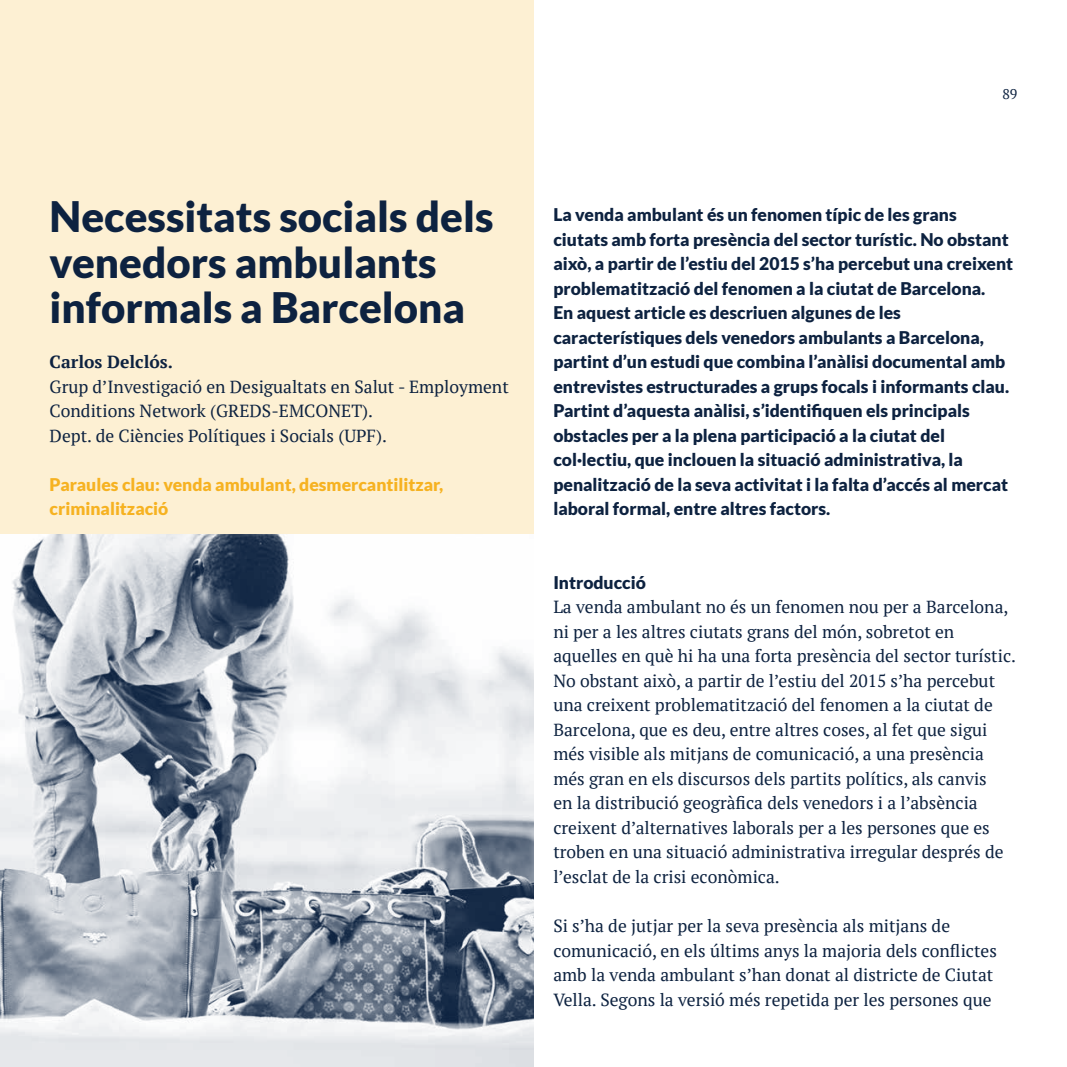
<style>
.page{position:relative;width:1067px;height:1067px;background:#fff}
.page>*{position:absolute;margin:0;border:0;box-sizing:border-box;transform-origin:0 0}
.t1{font:900 42px/45.5px "Lato";color:#0d2240}
.t2{font:17.5px/24.5px "PT Serif";color:#0d2240}
.t3{font:900 17.5px/24.5px "Lato";color:#0d2240}
.t4{font:900 17.5px/24.5px "Lato";color:#f6b221}
.t5{font:700 17.5px "PT Serif";color:#0d2240}
.t6{font:14px "PT Serif";color:#0d2240}
</style>
<div class="page">
<div style="left:0;top:0;width:533px;height:533px;background:#fdf0d3"></div>
<img style="left:0;top:534px;width:533px;height:533px">
<h1 class="t1" style="left:50px;top:193px;width:445px">Necessitats socials dels venedors ambulants informals a Barcelona</h1>
<p class="t5" style="left:50px;top:350px;width:125px">Carlos Delclós.</p>
<p class="t2" style="left:50px;top:374px;width:461px">Grup d’Investigació en Desigualtats en Salut - Employment<br>Conditions Network (GREDS-EMCONET).<br>Dept. de Ciències Polítiques i Socials (UPF).</p>
<p class="t4" style="left:50px;top:472px;width:395px">Paraules clau: venda ambulant, desmercantilitzar, criminalització</p>
<p class="t6" style="left:1002px;top:85px;width:16px">89</p>
<p class="t3" style="left:553px;top:202px;width:461px">La venda ambulant és un fenomen típic de les grans ciutats amb forta presència del sector turístic. No obstant això, a partir de l’estiu del 2015 s’ha percebut una creixent problematització del fenomen a la ciutat de Barcelona.<br>En aquest article es descriuen algunes de les característiques dels venedors ambulants a Barcelona, partint d’un estudi que combina l’anàlisi documental amb entrevistes estructurades a grups focals i informants clau.<br>Partint d’aquesta anàlisi, s’identifiquen els principals obstacles per a la plena participació a la ciutat del col·lectiu, que inclouen la situació administrativa, la penalització de la seva activitat i la falta d’accés al mercat laboral formal, entre altres factors.</p>
<p class="t3" style="left:553px;top:570px;width:94px">Introducció</p>
<p class="t2" style="left:553px;top:594px;width:464px">La venda ambulant no és un fenomen nou per a Barcelona, ni per a les altres ciutats grans del món, sobretot en aquelles en què hi ha una forta presència del sector turístic.<br>No obstant això, a partir de l’estiu del 2015 s’ha percebut una creixent problematització del fenomen a la ciutat de Barcelona, que es deu, entre altres coses, al fet que sigui més visible als mitjans de comunicació, a una presència més gran en els discursos dels partits polítics, als canvis<br>en la distribució geogràfica dels venedors i a l’absència creixent d’alternatives laborals per a les persones que es troben en una situació administrativa irregular després de l’esclat de la crisi econòmica.</p>
<p class="t2" style="left:553px;top:913px;width:445px">Si s’ha de jutjar per la seva presència als mitjans de comunicació, en els últims anys la majoria dels conflictes amb la venda ambulant s’han donat al districte de Ciutat Vella. Segons la versió més repetida per les persones que</p>
</div>
